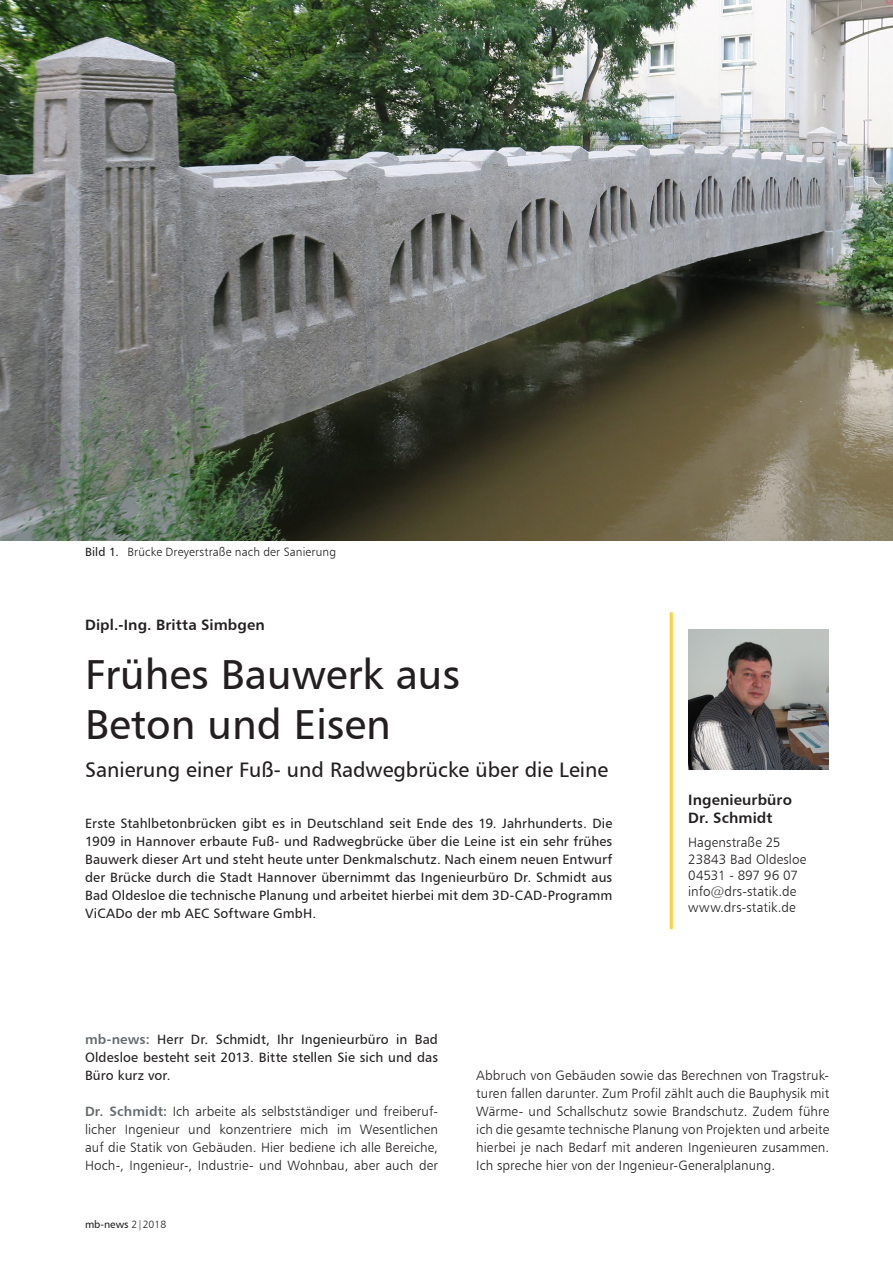
<style>
.page{position:relative;width:893px;height:1263px;background:#fff}
.page>*{position:absolute;margin:0;border:0;box-sizing:border-box;transform-origin:0 0}
.t1{font:42px/50.4px "Humanist 777 BT Roman B";color:#231f20}
.t2{font:21px "Humanist 777 BT Roman B";color:#231f20}
.t3{font:15px/18px "Humanist 777 BT Bold B";letter-spacing:.005em;color:#231f20}
.t4{font:13.5px/18px "Humanist 777 BT Light B";letter-spacing:.005em;color:#231f20;text-align:justify}
.t5{font:13.5px/18px "Humanist 777 BT Roman B";letter-spacing:.01em;color:#231f20;text-align:justify}
.t6{font:12px "Humanist 777 BT Light B";letter-spacing:.01em;color:#231f20}
.t7{font:10.5px "Humanist 777 BT Roman B";color:#231f20}
.s1{font-family:"Humanist 777 BT Roman B"}
.s2{font-family:"Humanist 777 BT Bold B";color:#666b70}
.s3{font-family:"Humanist 777 BT Light B"}
</style>
<div class="page">
<img style="left:0;top:0;width:893px;height:540px">
<hr style="left:670px;top:612px;width:3px;height:317px;background:#ffd139">
<img style="left:688px;top:629px;width:141px;height:141px">
<p class="t6" style="left:85px;top:545px;width:253px"><span class="s1">Bild 1.</span> Brücke Dreyerstraße nach der Sanierung</p>
<p class="t3" style="left:85px;top:615px;width:181px">Dipl.-Ing. Britta Simbgen</p>
<h1 class="t1" style="left:85px;top:648px;width:377px">Frühes Bauwerk aus<br>Beton und Eisen</h1>
<h2 class="t2" style="left:85px;top:757px;width:525px">Sanierung einer Fuß- und Radwegbrücke über die Leine</h2>
<p class="t5" style="left:85px;top:814px;width:529px">Erste Stahlbetonbrücken gibt es in Deutschland seit Ende des 19. Jahrhunderts. Die 1909 in Hannover erbaute Fuß- und Radwegbrücke über die Leine ist ein sehr frühes Bauwerk dieser Art und steht heute unter Denkmalschutz. Nach einem neuen Entwurf der Brücke durch die Stadt Hannover übernimmt das Ingenieurbüro Dr. Schmidt aus Bad Oldesloe die technische Planung und arbeitet hierbei mit dem 3D-CAD-Programm ViCADo der mb AEC Software GmbH.</p>
<p class="t3" style="left:688px;top:790px;width:105px">Ingenieurbüro<br>Dr. Schmidt</p>
<p class="t4" style="left:688px;top:834px;width:120px;line-height:16.2px;text-align:left">Hagenstraße 25<br>23843 Bad Oldesloe<br>04531 - 897 96 07 info@drs-statik.de www.drs-statik.de</p>
<p class="t5" style="left:85px;top:1030px;width:354px"><span class="s2">mb-news:</span> Herr Dr. Schmidt, Ihr Ingenieurbüro in Bad Oldesloe besteht seit 2013. Bitte stellen Sie sich und das Büro kurz vor.</p>
<p class="t4" style="left:85px;top:1102px;width:354px"><span class="s2">Dr. Schmidt:</span> Ich arbeite als selbstständiger und freiberuf&shy;licher Ingenieur und konzentriere mich im Wesentlichen auf die Statik von Gebäuden. Hier bediene ich alle Bereiche, Hoch-, Ingenieur-, Industrie- und Wohnbau, aber auch der</p>
<p class="t7" style="left:85px;top:1218px;width:83px">mb-news <span class="s3">2|2018</span></p>
<p class="t4" style="left:476px;top:1066px;width:354px">Abbruch von Gebäuden sowie das Berechnen von Tragstruk&shy;turen fallen darunter. Zum Profil zählt auch die Bauphysik mit Wärme- und Schallschutz sowie Brandschutz. Zudem führe ich die gesamte technische Planung von Projekten und arbeite hierbei je nach Bedarf mit anderen Ingenieuren zusammen.<br>Ich spreche hier von der Ingenieur-Generalplanung.</p>
</div>
